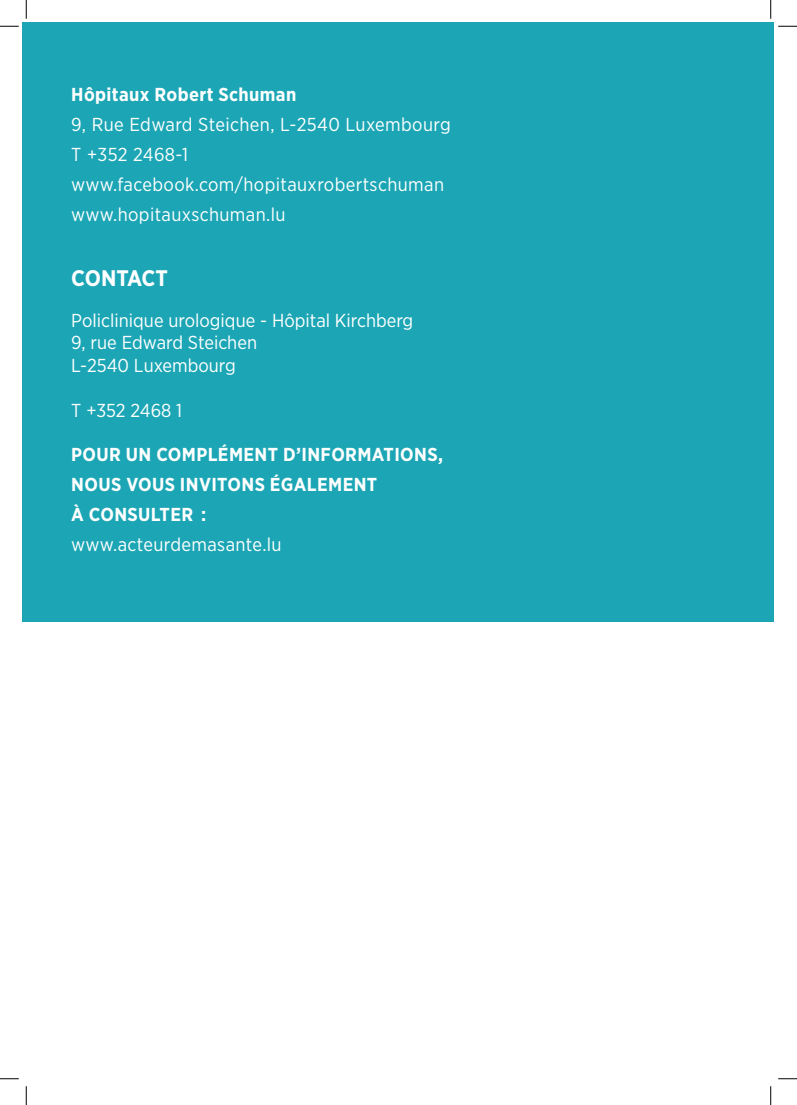
<style>
.page{position:relative;width:797px;height:1105px;background:#fff}
.page>*{position:absolute;margin:0;border:0;box-sizing:border-box;transform-origin:0 0}
.t1{font:700 22.5px "Gotham Narrow";letter-spacing:-.01em;color:#fff}
._02_body_white{font:18.75px "Gotham Narrow";letter-spacing:.005em;color:#fff}
._01_H1_white{font:700 18.75px/30px "Gotham Narrow";letter-spacing:.02em;color:#fff}
._02_body_white-2{font:700 18.75px "Gotham Narrow";letter-spacing:.02em;color:#fff}
</style>
<div class="page">
<div style="left:22px;top:22px;width:752px;height:599px;background:#1ca6b5"></div>
<svg style="left:0;top:25px;width:19px;height:2px"></svg>
<svg style="left:778px;top:25px;width:19px;height:2px"></svg>
<svg style="left:0;top:1078px;width:19px;height:1px"></svg>
<svg style="left:778px;top:1078px;width:19px;height:1px"></svg>
<svg style="left:25px;top:0;width:2px;height:19px"></svg>
<svg style="left:25px;top:1086px;width:2px;height:19px"></svg>
<svg style="left:770px;top:0;width:1px;height:19px"></svg>
<svg style="left:770px;top:1086px;width:1px;height:19px"></svg>
<p class="_02_body_white-2" style="left:71px;top:83px;width:226px">Hôpitaux Robert Schuman</p>
<p class="_02_body_white" style="left:71px;top:113px;width:381px">9, Rue Edward Steichen, L-2540 Luxembourg</p>
<p class="_02_body_white" style="left:71px;top:143px;width:118px">T +352 2468-1</p>
<p class="_02_body_white" style="left:71px;top:173px;width:374px">www.facebook.com/hopitauxrobertschuman</p>
<p class="_02_body_white" style="left:71px;top:203px;width:216px">www.hopitauxschuman.lu</p>
<p class="t1" style="left:71px;top:264px;width:98px">CONTACT</p>
<p class="_02_body_white" style="left:71px;top:309px;width:343px">Policlinique urologique - Hôpital Kirchberg</p>
<p class="_02_body_white" style="left:71px;top:331px;width:187px">9, rue Edward Steichen</p>
<p class="_02_body_white" style="left:71px;top:354px;width:166px">L-2540 Luxembourg</p>
<p class="_02_body_white" style="left:71px;top:399px;width:112px">T +352 2468 1</p>
<p class="_01_H1_white" style="left:71px;top:440px;width:373px">POUR UN COMPLÉMENT D’INFORMATIONS,</p>
<p class="_01_H1_white" style="left:71px;top:470px;width:307px">NOUS VOUS INVITONS ÉGALEMENT<br>À CONSULTER :</p>
<p class="_02_body_white" style="left:71px;top:533px;width:212px">www.acteurdemasante.lu</p>
</div>
